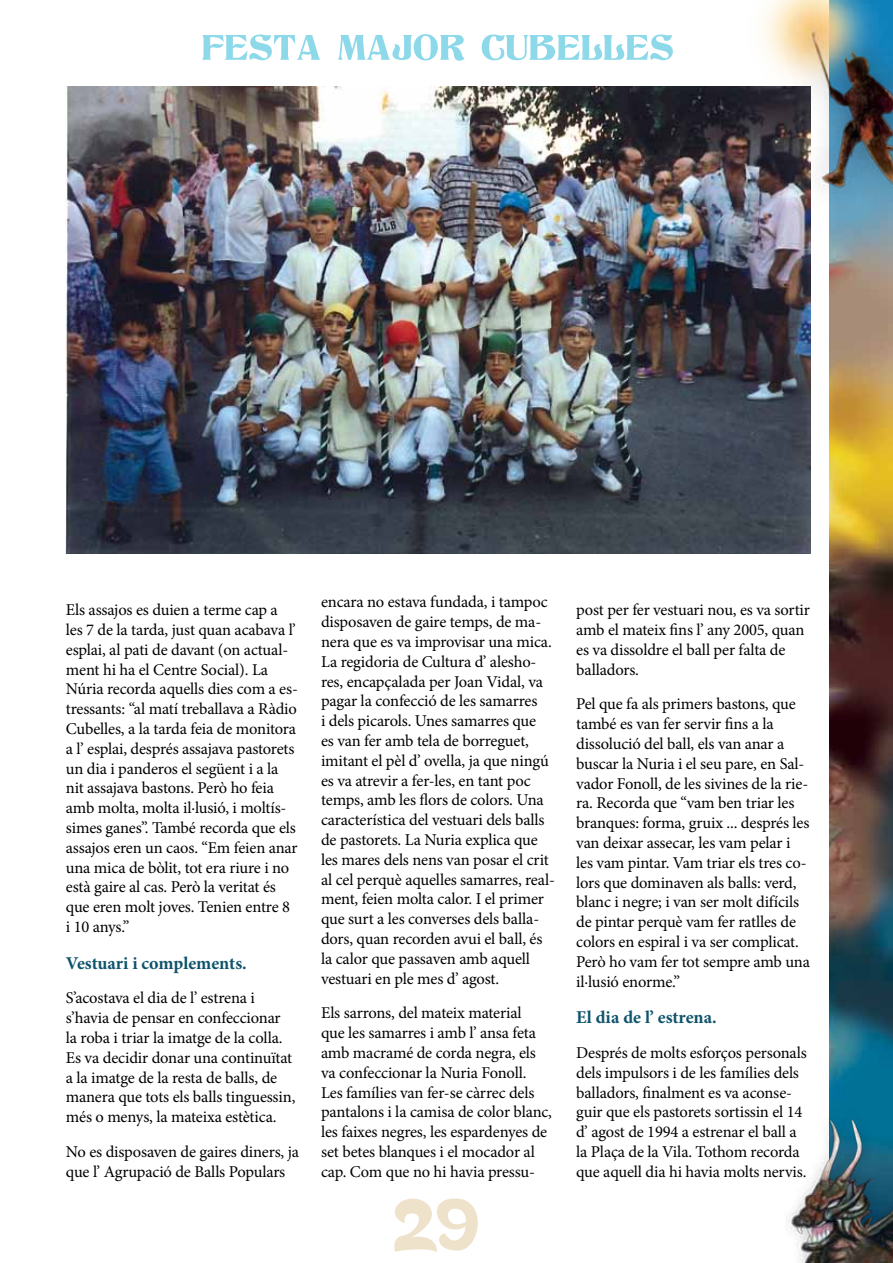
<style>
.page{position:relative;width:893px;height:1263px;background:#fff}
.page>*{position:absolute;margin:0;border:0;box-sizing:border-box;transform-origin:0 0}
.t1{font:75px "Bready Alternates Demo";color:#efe2cb}
.t2{font:700 18px "Minion Pro";letter-spacing:-.005em;color:#0d536b}
.t3{font:16.5px/19.8px "Minion Pro";letter-spacing:-.01em;color:#000}
</style>
<div class="page">
<img style="left:829px;top:225px;width:64px;height:866px">
<img style="left:785px;top:1091px;width:108px;height:172px">
<svg style="left:202px;top:34px;width:471px;height:27px"></svg>
<img style="left:763px;top:0;width:130px;height:225px">
<img style="left:66px;top:86px;width:744px;height:468px">
<p class="t3" style="left:66px;top:600px;width:233px">Els assajos es duien a terme cap a les 7 de la tarda, just quan acabava l’ esplai, al pati de davant (on actual&shy;ment hi ha el Centre Social). La Núria recorda aquells dies com a es&shy;tressants: “al matí treballava a Ràdio Cubelles, a la tarda feia de monitora a l’ esplai, després assajava pastorets un dia i panderos el següent i a la nit assajava bastons. Però ho feia amb molta, molta il·lusió, i moltís&shy;simes ganes”. També recorda que els assajos eren un caos. “Em feien anar una mica de bòlit, tot era riure i no està gaire al cas. Però la veritat és que eren molt joves. Tenien entre 8 i 10 anys.”</p>
<p class="t2" style="left:66px;top:950px;width:182px">Vestuari i complements.</p>
<p class="t3" style="left:66px;top:988px;width:231px">S’acostava el dia de l’ estrena i s’havia de pensar en confeccionar la roba i triar la imatge de la colla.<br>Es va decidir donar una continuïtat a la imatge de la resta de balls, de manera que tots els balls tinguessin, més o menys, la mateixa estètica.</p>
<p class="t3" style="left:66px;top:1142px;width:235px">No es disposaven de gaires diners, ja que l’ Agrupació de Balls Populars</p>
<p class="t3" style="left:321px;top:592px;width:235px">encara no estava fundada, i tampoc disposaven de gaire temps, de ma&shy;nera que es va improvisar una mica.<br>La regidoria de Cultura d’ alesho&shy;res, encapçalada per Joan Vidal, va pagar la confecció de les samarres<br>i dels picarols. Unes samarres que<br>es van fer amb tela de borreguet, imitant el pèl d’ ovella, ja que ningú es va atrevir a fer-les, en tant poc temps, amb les flors de colors. Una característica del vestuari dels balls de pastorets. La Nuria explica que les mares dels nens van posar el crit al cel perquè aquelles samarres, real&shy;ment, feien molta calor. I el primer que surt a les converses dels balla&shy;dors, quan recorden avui el ball, és la calor que passaven amb aquell vestuari en ple mes d’ agost.</p>
<p class="t3" style="left:321px;top:1003px;width:232px">Els sarrons, del mateix material<br>que les samarres i amb l’ ansa feta amb macramé de corda negra, els va confeccionar la Nuria Fonoll.<br>Les famílies van fer-se càrrec dels pantalons i la camisa de color blanc, les faixes negres, les espardenyes de set betes blanques i el mocador al cap. Com que no hi havia pressu-</p>
<h1 class="t1" style="left:394px;top:1181px;width:89px">29</h1>
<p class="t3" style="left:576px;top:600px;width:235px">post per fer vestuari nou, es va sortir amb el mateix fins l’ any 2005, quan es va dissoldre el ball per falta de balladors.</p>
<p class="t3" style="left:576px;top:694px;width:235px">Pel que fa als primers bastons, que també es van fer servir fins a la dissolució del ball, els van anar a buscar la Nuria i el seu pare, en Sal&shy;vador Fonoll, de les sivines de la rie&shy;ra. Recorda que “vam ben triar les branques: forma, gruix ... després les van deixar assecar, les vam pelar i les vam pintar. Vam triar els tres co&shy;lors que dominaven als balls: verd, blanc i negre; i van ser molt difícils de pintar perquè vam fer ratlles de colors en espiral i va ser complicat.<br>Però ho vam fer tot sempre amb una il·lusió enorme.”</p>
<p class="t2" style="left:576px;top:1005px;width:142px">El dia de l’ estrena.</p>
<p class="t3" style="left:576px;top:1043px;width:232px">Després de molts esforços personals dels impulsors i de les famílies dels balladors, finalment es va aconse&shy;guir que els pastorets sortissin el 14 d’ agost de 1994 a estrenar el ball a la Plaça de la Vila. Tothom recorda que aquell dia hi havia molts nervis.</p>
</div>
